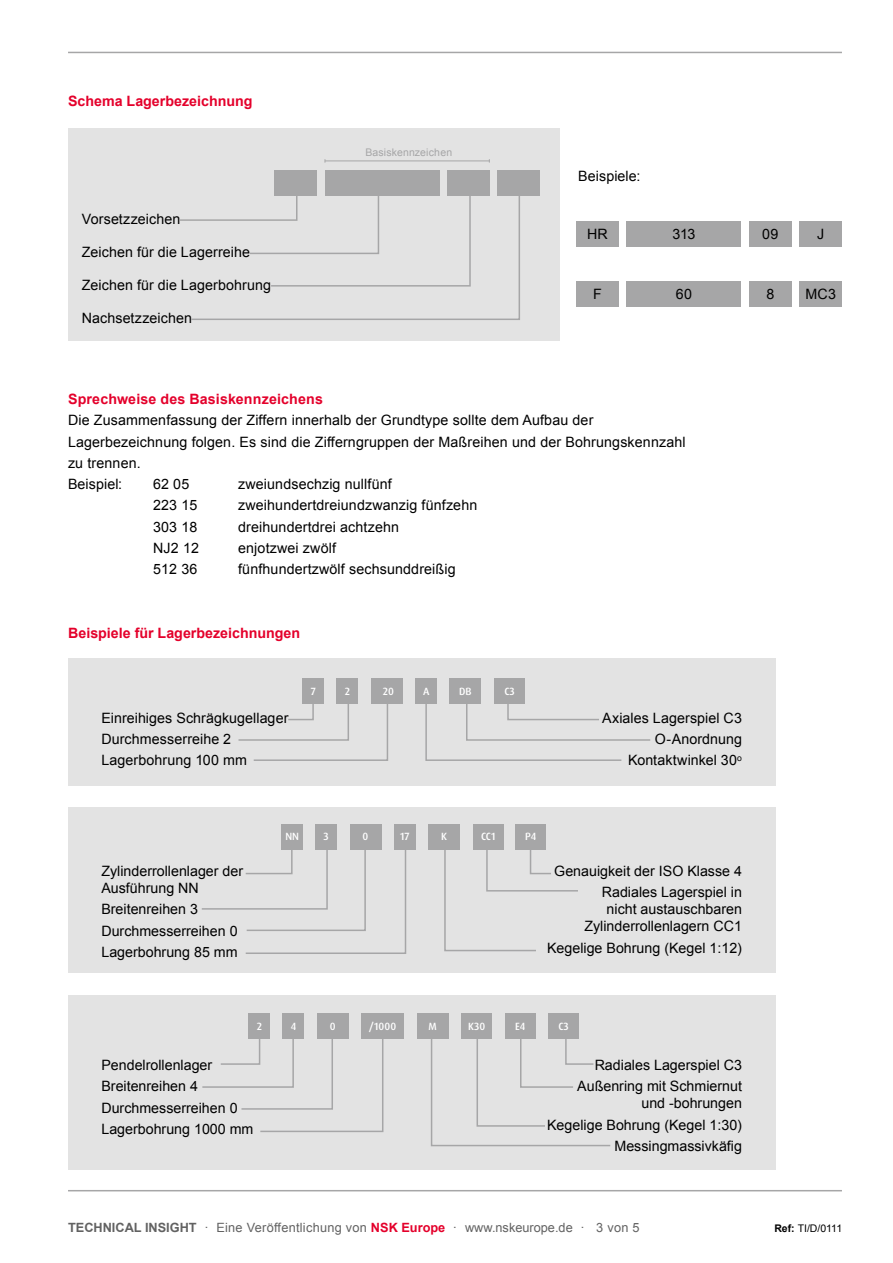
<style>
.page{position:relative;width:893px;height:1263px;background:#fff}
.page>*{position:absolute;margin:0;border:0;box-sizing:border-box;transform-origin:0 0}
.t1{font:14.25px/21.3px "Arial";letter-spacing:.005em;color:#000}
.t2{font:700 14.25px "Arial";color:#e4002b}
.t3{font:12.75px "Arial";letter-spacing:.02em;color:#626262}
.t4{font:500 10.5px "Dax Pro";color:#fff}
.t5{font:10.5px "Arial";letter-spacing:.015em;color:#a6a6a7}
.t6{font:10.5px "Arial";letter-spacing:-.035em;color:#000}
.s1{font-weight:700}
.s2{font-weight:700;color:#e4002b}
</style>
<div class="page">
<hr style="left:68px;top:1190px;width:774px;height:1px;background:#a6a6a7">
<div style="left:576px;top:221px;width:43px;height:26px;background:#a6a6a7"></div>
<div style="left:626px;top:221px;width:115px;height:26px;background:#a6a6a7"></div>
<div style="left:749px;top:221px;width:43px;height:26px;background:#a6a6a7"></div>
<div style="left:799px;top:221px;width:43px;height:26px;background:#a6a6a7"></div>
<div style="left:576px;top:281px;width:43px;height:26px;background:#a6a6a7"></div>
<div style="left:626px;top:281px;width:115px;height:26px;background:#a6a6a7"></div>
<div style="left:749px;top:281px;width:43px;height:26px;background:#a6a6a7"></div>
<div style="left:799px;top:281px;width:43px;height:26px;background:#a6a6a7"></div>
<div style="left:68px;top:128px;width:491px;height:213px;background:#e3e3e3"></div>
<hr style="left:325px;top:161px;width:164px;height:1px;background:#a6a6a7">
<svg style="left:180px;top:186px;width:340px;height:134px"></svg>
<div style="left:274px;top:170px;width:43px;height:26px;background:#a6a6a7"></div>
<div style="left:325px;top:170px;width:114px;height:26px;background:#a6a6a7"></div>
<div style="left:447px;top:170px;width:43px;height:26px;background:#a6a6a7"></div>
<div style="left:497px;top:170px;width:43px;height:26px;background:#a6a6a7"></div>
<div style="left:68px;top:658px;width:707px;height:127px;background:#e3e3e3"></div>
<svg style="left:238px;top:687px;width:151px;height:74px"></svg>
<svg style="left:425px;top:704px;width:226px;height:57px"></svg>
<div style="left:303px;top:678px;width:21px;height:26px;background:#a6a6a7"></div>
<div style="left:337px;top:678px;width:21px;height:26px;background:#a6a6a7"></div>
<div style="left:415px;top:678px;width:22px;height:26px;background:#a6a6a7"></div>
<div style="left:371px;top:678px;width:32px;height:26px;background:#a6a6a7"></div>
<div style="left:449px;top:678px;width:32px;height:26px;background:#a6a6a7"></div>
<div style="left:494px;top:678px;width:31px;height:26px;background:#a6a6a7"></div>
<div style="left:68px;top:995px;width:707px;height:174px;background:#e3e3e3"></div>
<svg style="left:202px;top:1031px;width:182px;height:101px"></svg>
<svg style="left:430px;top:1018px;width:181px;height:129px"></svg>
<div style="left:249px;top:1013px;width:21px;height:26px;background:#a6a6a7"></div>
<div style="left:283px;top:1013px;width:21px;height:26px;background:#a6a6a7"></div>
<div style="left:361px;top:1013px;width:43px;height:26px;background:#a6a6a7"></div>
<div style="left:317px;top:1013px;width:32px;height:26px;background:#a6a6a7"></div>
<div style="left:417px;top:1013px;width:32px;height:26px;background:#a6a6a7"></div>
<div style="left:461px;top:1013px;width:31px;height:26px;background:#a6a6a7"></div>
<div style="left:505px;top:1013px;width:30px;height:26px;background:#a6a6a7"></div>
<div style="left:548px;top:1013px;width:31px;height:26px;background:#a6a6a7"></div>
<div style="left:68px;top:807px;width:707px;height:166px;background:#e3e3e3"></div>
<div style="left:282px;top:824px;width:21px;height:25px;background:#a6a6a7"></div>
<div style="left:316px;top:824px;width:21px;height:25px;background:#a6a6a7"></div>
<div style="left:394px;top:824px;width:21px;height:25px;background:#a6a6a7"></div>
<div style="left:350px;top:824px;width:31px;height:25px;background:#a6a6a7"></div>
<div style="left:428px;top:824px;width:32px;height:25px;background:#a6a6a7"></div>
<div style="left:473px;top:824px;width:30px;height:25px;background:#a6a6a7"></div>
<div style="left:515px;top:824px;width:31px;height:25px;background:#a6a6a7"></div>
<svg style="left:443px;top:840px;width:135px;height:112px"></svg>
<svg style="left:201px;top:841px;width:206px;height:113px"></svg>
<hr style="left:68px;top:52px;width:774px;height:1px;background:#a6a6a7">
<p class="t2" style="left:68px;top:92px;width:186px">Schema Lagerbezeichnung</p>
<p class="t1" style="left:82px;top:208px;width:100px">Vorsetzzeichen</p>
<p class="t1" style="left:82px;top:241px;width:170px">Zeichen für die Lagerreihe</p>
<p class="t1" style="left:82px;top:274px;width:191px">Zeichen für die Lagerbohrung</p>
<p class="t1" style="left:82px;top:307px;width:112px">Nachsetzzeichen</p>
<p class="t5" style="left:365px;top:145px;width:88px">Basiskennzeichen</p>
<p class="t1" style="left:578px;top:166px;width:64px">Beispiele:</p>
<p class="t1" style="left:587px;top:224px;width:22px">HR</p>
<p class="t1" style="left:673px;top:224px;width:24px">313</p>
<p class="t1" style="left:762px;top:224px;width:18px">09</p>
<p class="t1" style="left:817px;top:224px;width:9px">J</p>
<p class="t1" style="left:593px;top:283px;width:10px">F</p>
<p class="t1" style="left:676px;top:283px;width:18px">60</p>
<p class="t1" style="left:766px;top:283px;width:9px">8</p>
<p class="t1" style="left:805px;top:283px;width:32px">MC3</p>
<p class="t2" style="left:68px;top:390px;width:256px">Sprechweise des Basiskennzeichens</p>
<p class="t1" style="left:68px;top:410px;width:619px">Die Zusammenfassung der Ziffern innerhalb der Grundtype sollte dem Aufbau der Lagerbezeichnung folgen. Es sind die Zifferngruppen der Maßreihen und der Bohrungskennzahl zu trennen.<br>Beispiel:</p>
<p class="t1" style="left:153px;top:473px;width:38px">62 05</p>
<p class="t1" style="left:238px;top:473px;width:155px">zweiundsechzig nullfünf</p>
<p class="t1" style="left:153px;top:495px;width:46px">223 15</p>
<p class="t1" style="left:238px;top:495px;width:241px">zweihundertdreiundzwanzig fünfzehn</p>
<p class="t1" style="left:153px;top:516px;width:46px">303 18</p>
<p class="t1" style="left:238px;top:516px;width:162px">dreihundertdrei achtzehn</p>
<p class="t1" style="left:153px;top:537px;width:47px">NJ2 12</p>
<p class="t1" style="left:238px;top:537px;width:99px">enjotzwei zwölf</p>
<p class="t1" style="left:153px;top:559px;width:46px">512 36</p>
<p class="t1" style="left:238px;top:559px;width:219px">fünfhundertzwölf sechsunddreißig</p>
<p class="t2" style="left:68px;top:623px;width:234px">Beispiele für Lagerbezeichnungen</p>
<p class="t1" style="left:101px;top:707px;width:188px">Einreihiges Schrägkugellager<br>Durchmesserreihe 2<br>Lagerbohrung 100 mm</p>
<p class="t4" style="left:311px;top:684px;width:7px">7</p>
<p class="t4" style="left:345px;top:684px;width:7px">2</p>
<p class="t4" style="left:383px;top:684px;width:13px">20</p>
<p class="t4" style="left:423px;top:684px;width:8px">A</p>
<p class="t4" style="left:459px;top:684px;width:14px">DB</p>
<p class="t4" style="left:504px;top:684px;width:12px">C3</p>
<p class="t1" style="left:602px;top:707px;width:142px;text-align:right">Axiales Lagerspiel C3<br>O-Anordnung<br>Kontaktwinkel 30<sup>o</sup></p>
<p class="t1" style="left:101px;top:862px;width:143px;line-height:17.1px">Zylinderrollenlager der<br>Ausführung NN</p>
<p class="t1" style="left:101px;top:899px;width:138px">Breitenreihen 3<br>Durchmesserreihen 0<br>Lagerbohrung 85 mm</p>
<p class="t4" style="left:285px;top:830px;width:15px">NN</p>
<p class="t4" style="left:324px;top:830px;width:7px">3</p>
<p class="t4" style="left:363px;top:830px;width:7px">0</p>
<p class="t4" style="left:400px;top:830px;width:11px">17</p>
<p class="t4" style="left:441px;top:830px;width:7px">K</p>
<p class="t4" style="left:481px;top:830px;width:16px">CC1</p>
<p class="t4" style="left:525px;top:830px;width:13px">P4</p>
<p class="t1" style="left:554px;top:860px;width:189px;text-align:right">Genauigkeit der ISO Klasse 4<br>Radiales Lagerspiel in</p>
<p class="t1" style="left:584px;top:901px;width:159px;line-height:17.1px;text-align:right">nicht austauschbaren<br>Zylinderrollenlagern CC1</p>
<p class="t1" style="left:547px;top:937px;width:196px">Kegelige Bohrung (Kegel 1:12)</p>
<p class="t4" style="left:257px;top:1019px;width:7px">2</p>
<p class="t4" style="left:291px;top:1019px;width:7px">4</p>
<p class="t4" style="left:330px;top:1019px;width:7px">0</p>
<p class="t4" style="left:369px;top:1019px;width:28px">/1000</p>
<p class="t4" style="left:429px;top:1019px;width:10px">M</p>
<p class="t4" style="left:468px;top:1019px;width:19px">K30</p>
<p class="t4" style="left:515px;top:1019px;width:12px">E4</p>
<p class="t4" style="left:558px;top:1019px;width:12px">C3</p>
<p class="t1" style="left:101px;top:1054px;width:154px">Pendelrollenlager<br>Breitenreihen 4<br>Durchmesserreihen 0<br>Lagerbohrung 1000 mm</p>
<p class="t1" style="left:577px;top:1054px;width:166px;text-align:right">Radiales Lagerspiel C3<br>Außenring mit Schmiernut</p>
<p class="t1" style="left:547px;top:1093px;width:196px;text-align:right">und -bohrungen<br>Kegelige Bohrung (Kegel 1:30)<br>Messingmassivkäfig</p>
<p class="t3" style="left:68px;top:1219px;width:573px"><span class="s1">TECHNICAL INSIGHT</span> · Eine Veröffentlichung von <span class="s2">NSK Europe</span> · www.nskeurope.de · 3 von 5</p>
<p class="t6" style="left:774px;top:1221px;width:69px"><span class="s1">Ref:</span> TI/D/0111</p>
</div>
